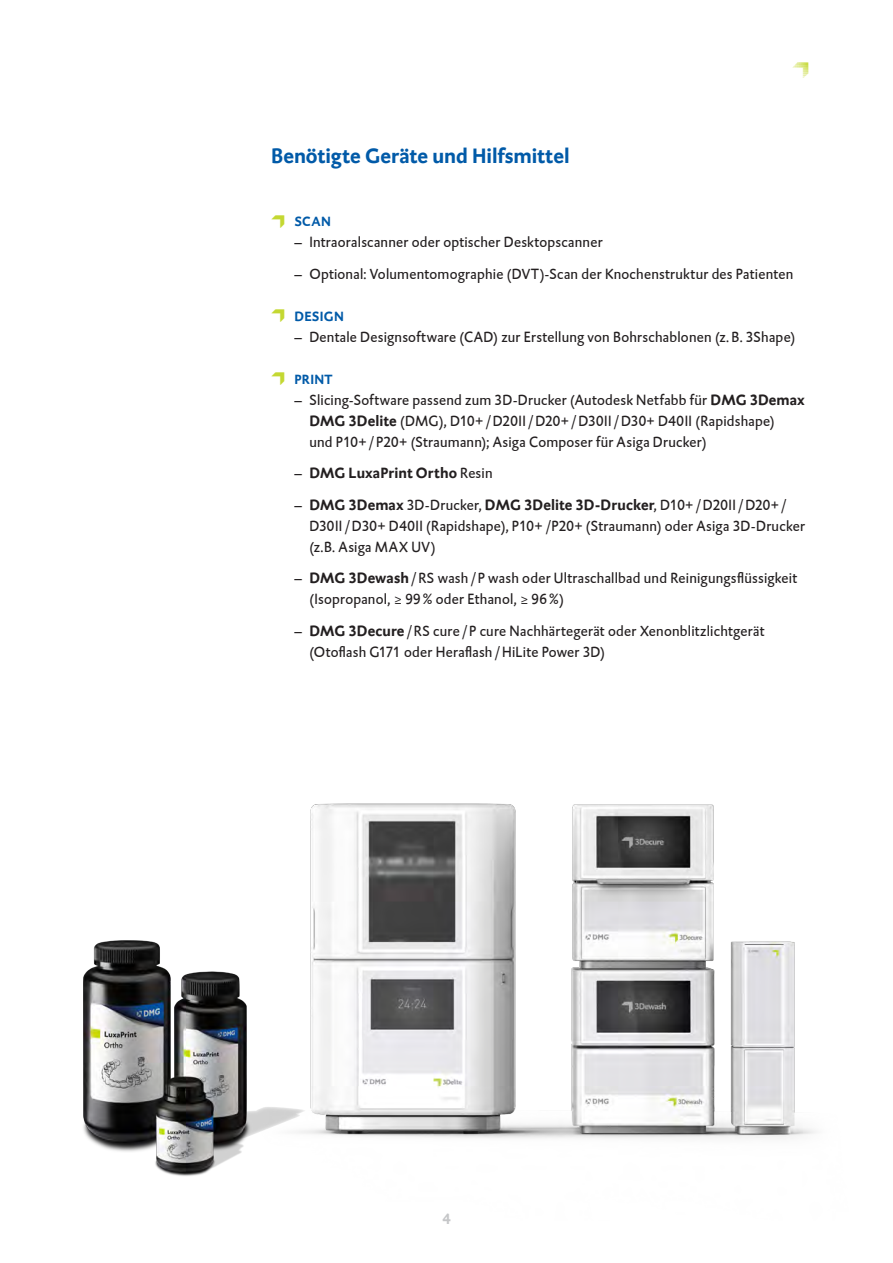
<style>
.page{position:relative;width:893px;height:1263px;background:#fff}
.page>*{position:absolute;margin:0;border:0;box-sizing:border-box;transform-origin:0 0}
.t1{font:24px "DMG Angle Bullet Raster";color:#c4d832}
.t2{font:700 21px "DTL Caspari Global";color:#015aa8}
.t3{font:15px/21px "DTL Caspari Global";letter-spacing:.015em;color:#231f20}
.t4{font:700 15px "DTL Caspari Global";letter-spacing:.005em;color:#231f20}
.t5{font:700 15px "DTL Caspari Global";color:#c5c6c8}
.t6{font:700 13.5px "DTL Caspari Global";letter-spacing:.02em;color:#015aa8}
.s1{color:#c4d832}
.s2{font-weight:700}
.s3{font-weight:400}
</style>
<div class="page">
<img style="left:310px;top:803px;width:506px;height:335px">
<img style="left:83px;top:878px;width:244px;height:298px">
<h2 class="t2" style="left:271px;top:143px;width:300px">Benötigte Geräte und Hilfsmittel</h2>
<h1 class="t1" style="left:792px;top:59px;width:18px">•</h1>
<p class="t6" style="left:271px;top:213px;width:61px"><span class="s1">•</span> SCAN</p>
<p class="t3" style="left:294px;top:231px;width:310px">– Intraoralscanner oder optischer Desktopscanner</p>
<p class="t3" style="left:294px;top:263px;width:500px">– Optional: Volumentomographie (DVT)-Scan der Knochenstruktur des Patienten</p>
<p class="t6" style="left:271px;top:308px;width:74px"><span class="s1">•</span> DESIGN</p>
<p class="t3" style="left:294px;top:326px;width:502px">– Dentale Designsoftware (CAD) zur Erstellung von Bohrschablonen (z. B. 3Shape)</p>
<p class="t6" style="left:271px;top:371px;width:63px"><span class="s1">•</span> PRINT</p>
<p class="t3" style="left:309px;top:389px;width:497px;text-indent:-15px">– Slicing-Software passend zum 3D-Drucker (Autodesk Netfabb für <span class="s2">DMG 3Demax<br>DMG 3Delite</span> (DMG), D10+ / D20II / D20+ / D30II / D30+ D40II (Rapidshape)<br>und P10+ / P20+ (Straumann); Asiga Composer für Asiga Drucker)</p>
<p class="t4" style="left:294px;top:464px;width:200px"><span class="s3">–</span> DMG LuxaPrint Ortho <span class="s3">Resin</span></p>
<p class="t3" style="left:309px;top:494px;width:497px;text-indent:-15px">– <span class="s2">DMG 3Demax</span> 3D-Drucker, <span class="s2">DMG 3Delite 3D-Drucker</span>, D10+ / D20II / D20+ /<br>D30II / D30+ D40II (Rapidshape), P10+ /P20+ (Straumann) oder Asiga 3D-Drucker (z.B. Asiga MAX UV)</p>
<p class="t3" style="left:309px;top:567px;width:489px;text-indent:-15px">– <span class="s2">DMG 3Dewash</span> / RS wash / P wash oder Ultraschallbad und Reinigungsflüssigkeit (Isopropanol, ≥ 99 % oder Ethanol, ≥ 96 %)</p>
<p class="t3" style="left:309px;top:620px;width:457px;text-indent:-15px">– <span class="s2">DMG 3Decure</span> / RS cure / P cure Nachhärtegerät oder Xenonblitzlichtgerät (Otoflash G171 oder Heraflash / HiLite Power 3D)</p>
<p class="t5" style="left:442px;top:1210px;width:10px">4</p>
</div>
